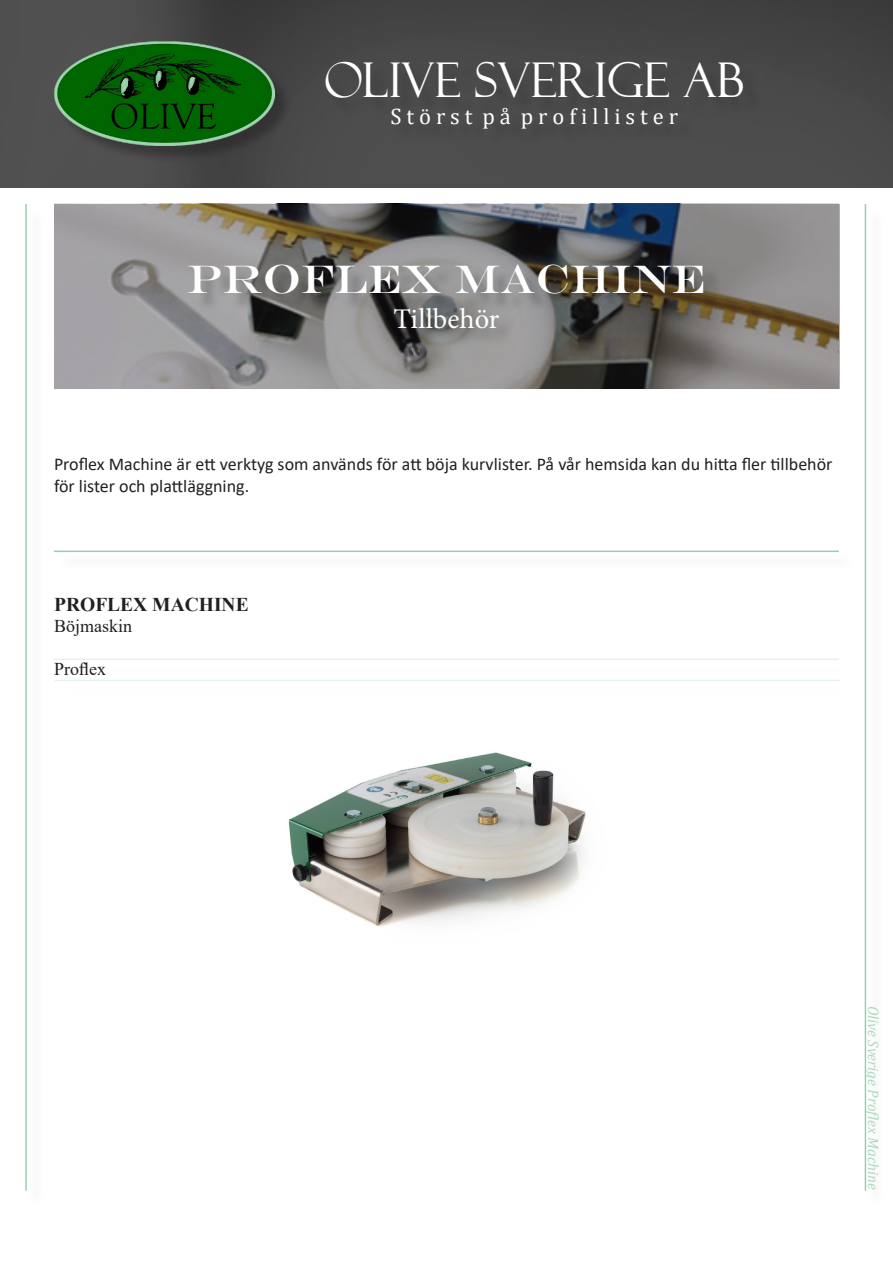
<style>
.page{position:relative;width:893px;height:1263px;background:#fff}
.page>*{position:absolute;margin:0;border:0;box-sizing:border-box;transform-origin:0 0}
.t1{font:48px "Felix Titling";color:#fff}
.t2{font:40.5px "Engravers";color:#fff}
.t3{font:28.5px "Minion Pro";letter-spacing:-.005em;color:#fff}
.t4{font:22.5px "Cambria";color:#fff}
.t5{font:700 19.5px "Times New Roman";color:#231f20}
.t6{font:18px/21.6px "Calibri";color:#231f20}
.t7{font:18px "Times New Roman";color:#231f20}
.t8{font:italic 15px "Cambria";color:#add9bd}
</style>
<div class="page">
<img style="left:0;top:0;width:893px;height:187px">
<div style="left:328px;top:64px;width:433px;height:83px;background:#4a4a4a"></div>
<div style="left:56px;top:44px;width:237px;height:120px;background:#231f20;opacity:.5"></div>
<img style="left:54px;top:42px;width:220px;height:103px">
<svg style="left:54px;top:204px;width:785px;height:185px;background:#817f7f"></svg>
<div style="left:192px;top:267px;width:530px;height:79px;background:#231f20;opacity:.3"></div>
<img style="left:288px;top:752px;width:298px;height:175px">
<hr style="left:54px;top:551px;width:785px;height:1px;background:#97d0ae">
<hr style="left:865px;top:204px;width:1px;height:987px;background:#97d0ae">
<hr style="left:25px;top:204px;width:2px;height:987px;background:#97d0ae">
<hr style="left:55px;top:680px;width:784px;height:1px;background:#97d0ae">
<hr style="left:53px;top:658px;width:786px;height:2px;background:#97d0ae">
<p class="t1" style="left:324px;top:53px;width:422px">OLIVE SVERIGE AB</p>
<p class="t4" style="left:390px;top:103px;width:289px">S t ö r s t p å p r o f i l l i s t e r</p>
<p class="t2" style="left:188px;top:255px;width:519px">PROFLEX MACHINE</p>
<p class="t3" style="left:393px;top:299px;width:107px">Tillbehör</p>
<p class="t6" style="left:54px;top:453px;width:780px">Proflex Machine är ett verktyg som används för att böja kurvlister. På vår hemsida kan du hitta fler tillbehör för lister och plattläggning.</p>
<p class="t5" style="left:54px;top:590px;width:196px">PROFLEX MACHINE</p>
<p class="t7" style="left:54px;top:613px;width:80px">Böjmaskin</p>
<p class="t7" style="left:54px;top:657px;width:54px">Proflex</p>
<p class="t8" style="left:884px;top:1006px;width:186px;rotate:90deg">Olive Sverige Proflex Machine</p>
</div>
